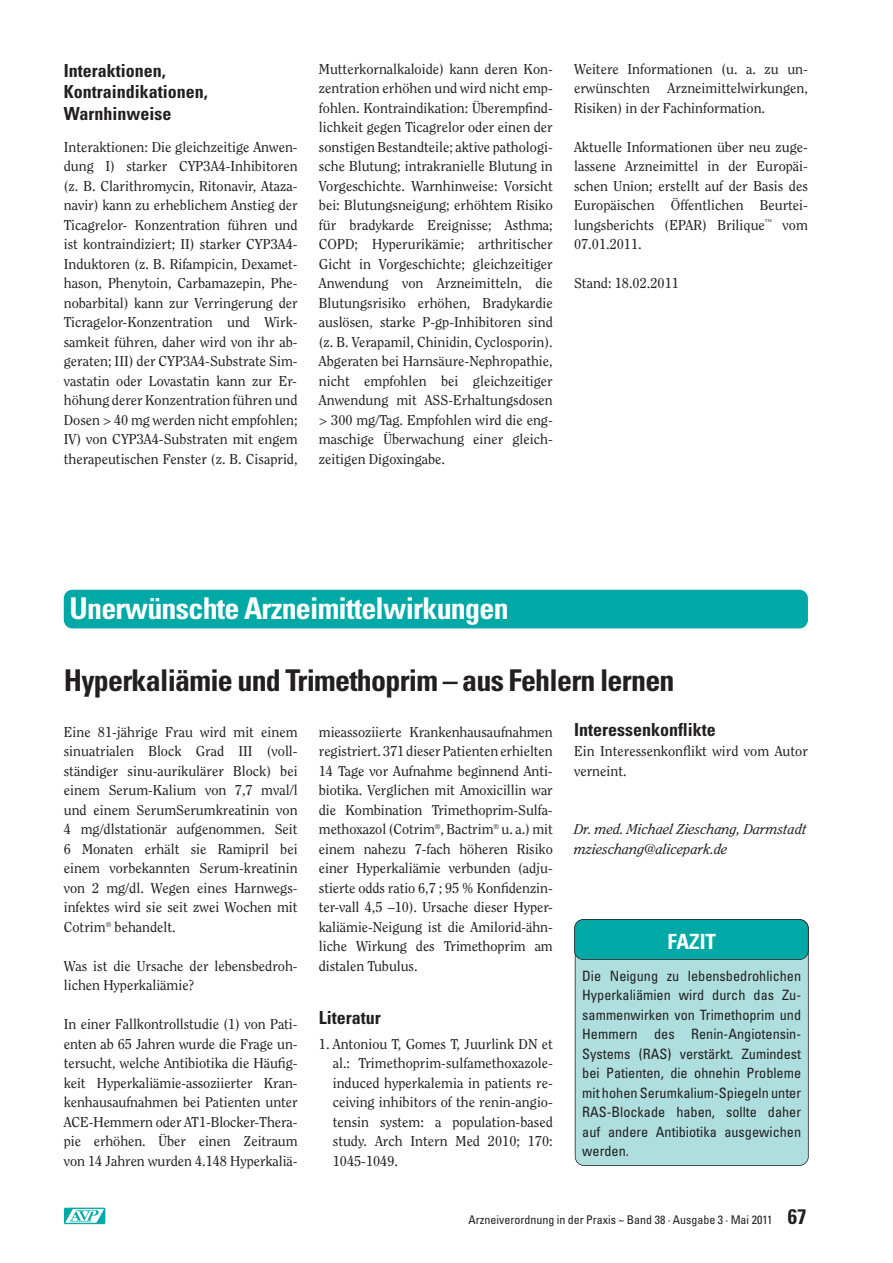
<style>
.page{position:relative;width:893px;height:1263px;background:#fff}
.page>*{position:absolute;margin:0;border:0;box-sizing:border-box;transform-origin:0 0}
.t1{font:700 condensed 30px "Univers";letter-spacing:-.025em;color:#231f20}
.t2{font:700 condensed 30px "Univers";letter-spacing:-.025em;color:#fff}
.t3{font:700 condensed 21px "Univers";color:#fff}
.t4{font:700 condensed 18px/21.6px "Univers";color:#231f20}
.t5{font:14.25px/19.5px "Clearface";color:#231f20;text-align:justify}
.t6{font:condensed 14.25px/19.5px "Univers";color:#231f20;text-align:justify}
.t7{font:italic 14.25px/19.5px "Clearface";color:#231f20}
.t8{font:condensed 12px "Univers";color:#231f20}
.s1{font-weight:700;font-size:21px}
</style>
<div class="page">
<div style="left:64px;top:1208px;width:41px;height:16px;background:#00a9a5"></div>
<svg style="left:65px;top:1209px;width:39px;height:14px"></svg>
<div style="left:64px;top:590px;width:744px;height:38px;background:#00a9a5;border-radius:9px"></div>
<div style="left:575px;top:919px;width:233px;height:246px;background:#aedede;border-radius:9px"></div>
<div style="left:575px;top:919px;width:234px;height:247px;border:2px solid #231f20;border-radius:9px"></div>
<div style="left:574px;top:919px;width:234px;height:40px;background:#00a9a5;border-radius:9px"></div>
<div style="left:574px;top:919px;width:235px;height:41px;border:2px solid #231f20;border-radius:9px"></div>
<p class="t4" style="left:64px;top:61px;width:145px">Interaktionen,<br>Kontraindikationen,<br>Warnhinweise</p>
<p class="t5" style="left:64px;top:138px;width:235px">Interaktionen: Die gleichzeitige Anwen&shy;dung I) starker CYP3A4-Inhibitoren (z. B. Clarithromycin, Ritonavir, Ataza&shy;navir) kann zu erheblichem Anstieg der Ticagrelor- Konzentration führen und ist kontraindiziert; II) starker CYP3A4- Induktoren (z. B. Rifampicin, Dexamet&shy;hason, Phenytoin, Carbamazepin, Phe&shy;nobarbital) kann zur Verringerung der Ticragelor-Konzentration und Wirk&shy;samkeit führen, daher wird von ihr ab&shy;geraten; III) der CYP3A4-Substrate Sim&shy;vastatin oder Lovastatin kann zur Er&shy;höhung derer Konzentration führen und Dosen &gt; 40 mg werden nicht empfohlen; IV) von CYP3A4-Substraten mit engem therapeutischen Fenster (z. B. Cisaprid,</p>
<p class="t5" style="left:319px;top:60px;width:235px">Mutterkornalkaloide) kann deren Kon&shy;zentration erhöhen und wird nicht emp&shy;fohlen. Kontraindikation: Überempfind&shy;lichkeit gegen Ticagrelor oder einen der sonstigen Bestandteile; aktive pathologi&shy;sche Blutung; intrakranielle Blutung in Vorgeschichte. Warnhinweise: Vorsicht bei: Blutungsneigung; erhöhtem Risiko für bradykarde Ereignisse; Asthma; COPD; Hyperurikämie; arthritischer Gicht in Vorgeschichte; gleichzeitiger Anwendung von Arzneimitteln, die Blutungsrisiko erhöhen, Bradykardie auslösen, starke P-gp-Inhibitoren sind (z. B. Verapamil, Chinidin, Cyclosporin).<br>Abgeraten bei Harnsäure-Nephropathie, nicht empfohlen bei gleichzeitiger Anwendung mit ASS-Erhaltungsdosen &gt; 300 mg/Tag. Empfohlen wird die eng&shy;maschige Überwachung einer gleich&shy;zeitigen Digoxingabe.</p>
<p class="t5" style="left:574px;top:60px;width:235px">Weitere Informationen (u. a. zu un&shy;erwünschten Arzneimittelwirkungen, Risiken) in der Fachinformation.</p>
<p class="t5" style="left:574px;top:138px;width:235px">Aktuelle Informationen über neu zuge&shy;lassene Arzneimittel in der Europäi&shy;schen Union; erstellt auf der Basis des Europäischen Öffentlichen Beurtei&shy;lungsberichts (EPAR) Brilique<sup>™</sup> vom 07.01.2011.</p>
<p class="t5" style="left:574px;top:274px;width:106px">Stand: 18.02.2011</p>
<h1 class="t2" style="left:70px;top:597px;width:441px">Unerwünschte Arzneimittelwirkungen</h1>
<h1 class="t1" style="left:64px;top:669px;width:612px">Hyperkaliämie und Trimethoprim – aus Fehlern lernen</h1>
<p class="t5" style="left:64px;top:723px;width:235px">Eine 81-jährige Frau wird mit einem sinuatrialen Block Grad III (voll&shy;ständiger sinu-aurikulärer Block) bei einem Serum-Kalium von 7,7 mval/l und einem SerumSerumkreatinin von 4 mg/dlstationär aufgenommen. Seit 6 Monaten erhält sie Ramipril bei einem vorbekannten Serum-kreatinin von 2 mg/dl. Wegen eines Harnwegs&shy;infektes wird sie seit zwei Wochen mit Cotrim<sup>®</sup> behandelt.</p>
<p class="t5" style="left:64px;top:957px;width:235px">Was ist die Ursache der lebensbedroh&shy;lichen Hyperkaliämie?</p>
<p class="t5" style="left:64px;top:1015px;width:235px">In einer Fallkontrollstudie (1) von Pati&shy;enten ab 65 Jahren wurde die Frage un&shy;tersucht, welche Antibiotika die Häufig&shy;keit Hyperkaliämie-assoziierter Kran&shy;kenhausaufnahmen bei Patienten unter ACE-Hemmern oder AT1-Blocker-Thera&shy;pie erhöhen. Über einen Zeitraum von 14 Jahren wurden 4.148 Hyperkaliä-</p>
<p class="t5" style="left:319px;top:723px;width:235px">mieassoziierte Krankenhausaufnahmen registriert. 371 dieser Patienten erhielten 14 Tage vor Aufnahme beginnend Anti&shy;biotika. Verglichen mit Amoxicillin war die Kombination Trimethoprim-Sulfa&shy;methoxazol (Cotrim<sup>®</sup>, Bactrim<sup>®</sup> u. a.) mit einem nahezu 7-fach höheren Risiko einer Hyperkaliämie verbunden (adju&shy;stierte odds ratio 6,7 ; 95 % Konfidenzin&shy;ter-vall 4,5 –10). Ursache dieser Hyper&shy;kaliämie-Neigung ist die Amilorid-ähn&shy;liche Wirkung des Trimethoprim am distalen Tubulus.</p>
<p class="t4" style="left:319px;top:1008px;width:63px">Literatur</p>
<p class="t5" style="left:333px;top:1035px;width:222px;text-indent:-14px">1. Antoniou T, Gomes T, Juurlink DN et al.: Trimethoprim-sulfamethoxazole&shy;induced hyperkalemia in patients re&shy;ceiving inhibitors of the renin-angio&shy;tensin system: a population-based study. Arch Intern Med 2010; 170:<br>1045-1049.</p>
<p class="t4" style="left:574px;top:720px;width:143px">Interessenkonflikte</p>
<p class="t5" style="left:574px;top:742px;width:235px">Ein Interessenkonflikt wird vom Autor verneint.</p>
<p class="t7" style="left:574px;top:820px;width:234px">Dr. med. Michael Zieschang, Darmstadt mzieschang@alicepark.de</p>
<h2 class="t3" style="left:667px;top:933px;width:50px">FAZIT</h2>
<p class="t6" style="left:582px;top:967px;width:220px">Die Neigung zu lebensbedrohlichen Hyperkaliämien wird durch das Zu&shy;sammenwirken von Trimethoprim und Hemmern des Renin-Angiotensin-Systems (RAS) verstärkt. Zumindest bei Patienten, die ohnehin Probleme mit hohen Serumkalium-Spiegeln unter RAS-Blockade haben, sollte daher auf andere Antibiotika ausgewichen werden.</p>
<p class="t8" style="left:468px;top:1215px;width:339px">Arzneiverordnung in der Praxis ~ Band 38 · Ausgabe 3 · Mai 2011 <span class="s1">67</span></p>
</div>
